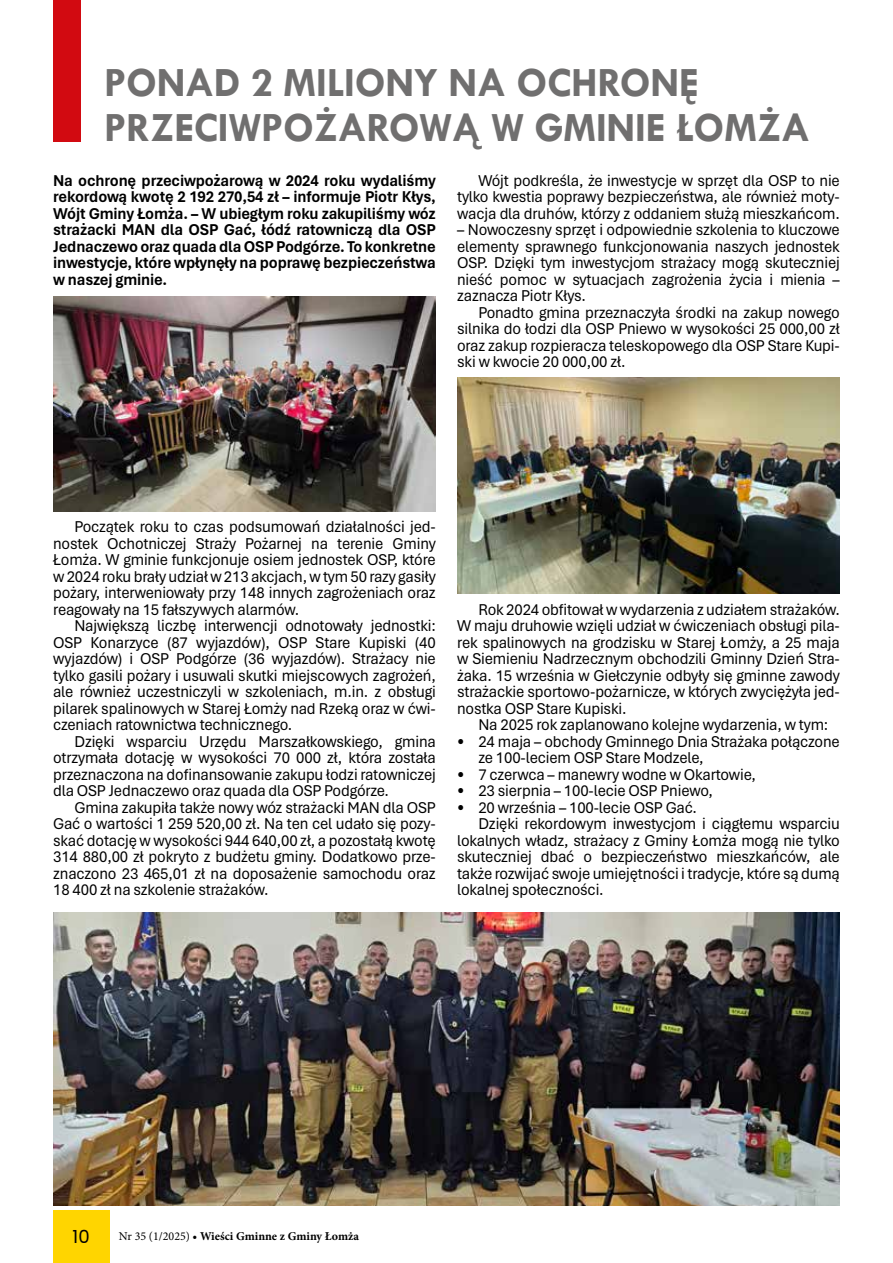
<style>
.page{position:relative;width:893px;height:1263px;background:#fff}
.page>*{position:absolute;margin:0;border:0;box-sizing:border-box;transform-origin:0 0}
.t1{font:700 42px/45px "Tw Cen";letter-spacing:-.01em;color:#706f6f}
.t2{font:18px "Poppins";color:#000}
.t3{font:16.5px/16.5px "Aptos";letter-spacing:-.01em;color:#000;text-align:justify;scale:.95 1}
.t4{font:700 16.5px/16.5px "Aptos";letter-spacing:-.01em;color:#000;text-align:justify;scale:.95 1}
.t5{font:700 12px "Minion Pro";color:#000}
.s1{font-weight:400}
</style>
<div class="page">
<div style="left:53px;top:1210px;width:56px;height:53px;background:#ffd500"></div>
<div style="left:53px;top:0;width:27px;height:141px;background:#d20a11"></div>
<img style="left:53px;top:912px;width:787px;height:293px">
<img style="left:53px;top:296px;width:383px;height:216px">
<img style="left:457px;top:378px;width:383px;height:215px">
<h1 class="t1" style="left:104px;top:59px;width:707px">PONAD 2 MILIONY NA OCHRONĘ<br>PRZECIWPOŻAROWĄ W GMINIE ŁOMŻA</h1>
<p class="t4" style="left:53px;top:171px;width:404px">Na ochronę przeciwpożarową w 2024 roku wydaliśmy rekordową kwotę 2 192 270,54 zł – informuje Piotr Kłys, Wójt Gminy Łomża. – W ubiegłym roku zakupiliśmy wóz strażacki MAN dla OSP Gać, łódź ratowniczą dla OSP Jednaczewo oraz quada dla OSP Podgórze. To konkretne inwestycje, które wpłynęły na poprawę bezpieczeństwa w naszej gminie.</p>
<p class="t3" style="left:457px;top:171px;width:404px;text-indent:21px">Wójt podkreśla, że inwestycje w sprzęt dla OSP to nie tylko kwestia poprawy bezpieczeństwa, ale również moty&shy;wacja dla druhów, którzy z oddaniem służą mieszkańcom.</p>
<p class="t3" style="left:457px;top:221px;width:404px">– Nowoczesny sprzęt i odpowiednie szkolenia to kluczowe elementy sprawnego funkcjonowania naszych jednostek OSP. Dzięki tym inwestycjom strażacy mogą skuteczniej nieść pomoc w sytuacjach zagrożenia życia i mienia – zaznacza Piotr Kłys.</p>
<p class="t3" style="left:457px;top:303px;width:404px;text-indent:21px">Ponadto gmina przeznaczyła środki na zakup nowego silnika do łodzi dla OSP Pniewo w wysokości 25 000,00 zł oraz zakup rozpieracza teleskopowego dla OSP Stare Kupi&shy;ski w kwocie 20 000,00 zł.</p>
<p class="t3" style="left:53px;top:518px;width:404px;text-indent:21px">Początek roku to czas podsumowań działalności jed&shy;nostek Ochotniczej Straży Pożarnej na terenie Gminy Łomża. W gminie funkcjonuje osiem jednostek OSP, które w 2024 roku brały udział w 213 akcjach, w tym 50 razy gasiły pożary, interweniowały przy 148 innych zagrożeniach oraz reagowały na 15 fałszywych alarmów.</p>
<p class="t3" style="left:53px;top:617px;width:404px;text-indent:21px">Największą liczbę interwencji odnotowały jednostki:<br>OSP Konarzyce (87 wyjazdów), OSP Stare Kupiski (40 wyjazdów) i OSP Podgórze (36 wyjazdów). Strażacy nie tylko gasili pożary i usuwali skutki miejscowych zagrożeń, ale również uczestniczyli w szkoleniach, m.in. z obsługi pilarek spalinowych w Starej Łomży nad Rzeką oraz w ćwi&shy;czeniach ratownictwa technicznego.</p>
<p class="t3" style="left:53px;top:732px;width:404px;text-indent:21px">Dzięki wsparciu Urzędu Marszałkowskiego, gmina otrzymała dotację w wysokości 70 000 zł, która została przeznaczona na dofinansowanie zakupu łodzi ratowniczej dla OSP Jednaczewo oraz quada dla OSP Podgórze.</p>
<p class="t3" style="left:53px;top:798px;width:404px;text-indent:21px">Gmina zakupiła także nowy wóz strażacki MAN dla OSP Gać o wartości 1 259 520,00 zł. Na ten cel udało się pozy&shy;skać dotację w wysokości 944 640,00 zł, a pozostałą kwotę 314 880,00 zł pokryto z budżetu gminy. Dodatkowo prze&shy;znaczono 23 465,01 zł na doposażenie samochodu oraz 18 400 zł na szkolenie strażaków.</p>
<p class="t3" style="left:457px;top:600px;width:404px;text-indent:21px">Rok 2024 obfitował w wydarzenia z udziałem strażaków.<br>W maju druhowie wzięli udział w ćwiczeniach obsługi pila&shy;rek spalinowych na grodzisku w Starej Łomży, a 25 maja w Siemieniu Nadrzecznym obchodzili Gminny Dzień Stra&shy;żaka. 15 września w Giełczynie odbyły się gminne zawody strażackie sportowo-pożarnicze, w których zwyciężyła jed&shy;nostka OSP Stare Kupiski.</p>
<p class="t3" style="left:478px;top:716px;width:370px">Na 2025 rok zaplanowano kolejne wydarzenia, w tym:</p>
<p class="t3" style="left:478px;top:732px;width:382px;text-indent:-21px">• 24 maja – obchody Gminnego Dnia Strażaka połączone ze 100-leciem OSP Stare Modzele,</p>
<p class="t3" style="left:457px;top:765px;width:316px">• 7 czerwca – manewry wodne w Okartowie,</p>
<p class="t3" style="left:457px;top:782px;width:271px">• 23 sierpnia – 100-lecie OSP Pniewo,</p>
<p class="t3" style="left:457px;top:798px;width:254px">• 20 września – 100-lecie OSP Gać.</p>
<p class="t3" style="left:478px;top:815px;width:382px">Dzięki rekordowym inwestycjom i ciągłemu wsparciu</p>
<p class="t3" style="left:457px;top:831px;width:404px">lokalnych władz, strażacy z Gminy Łomża mogą nie tylko</p>
<p class="t3" style="left:457px;top:848px;width:404px">skuteczniej dbać o bezpieczeństwo mieszkańców, ale</p>
<p class="t3" style="left:457px;top:864px;width:404px">także rozwijać swoje umiejętności i tradycje, które są dumą</p>
<p class="t3" style="left:457px;top:881px;width:156px">lokalnej społeczności.</p>
<p class="t2" style="left:73px;top:1226px;width:19px">10</p>
<p class="t5" style="left:119px;top:1228px;width:242px"><span class="s1">Nr 35 (1/2025)</span> • Wieści Gminne z Gminy Łomża</p>
</div>
